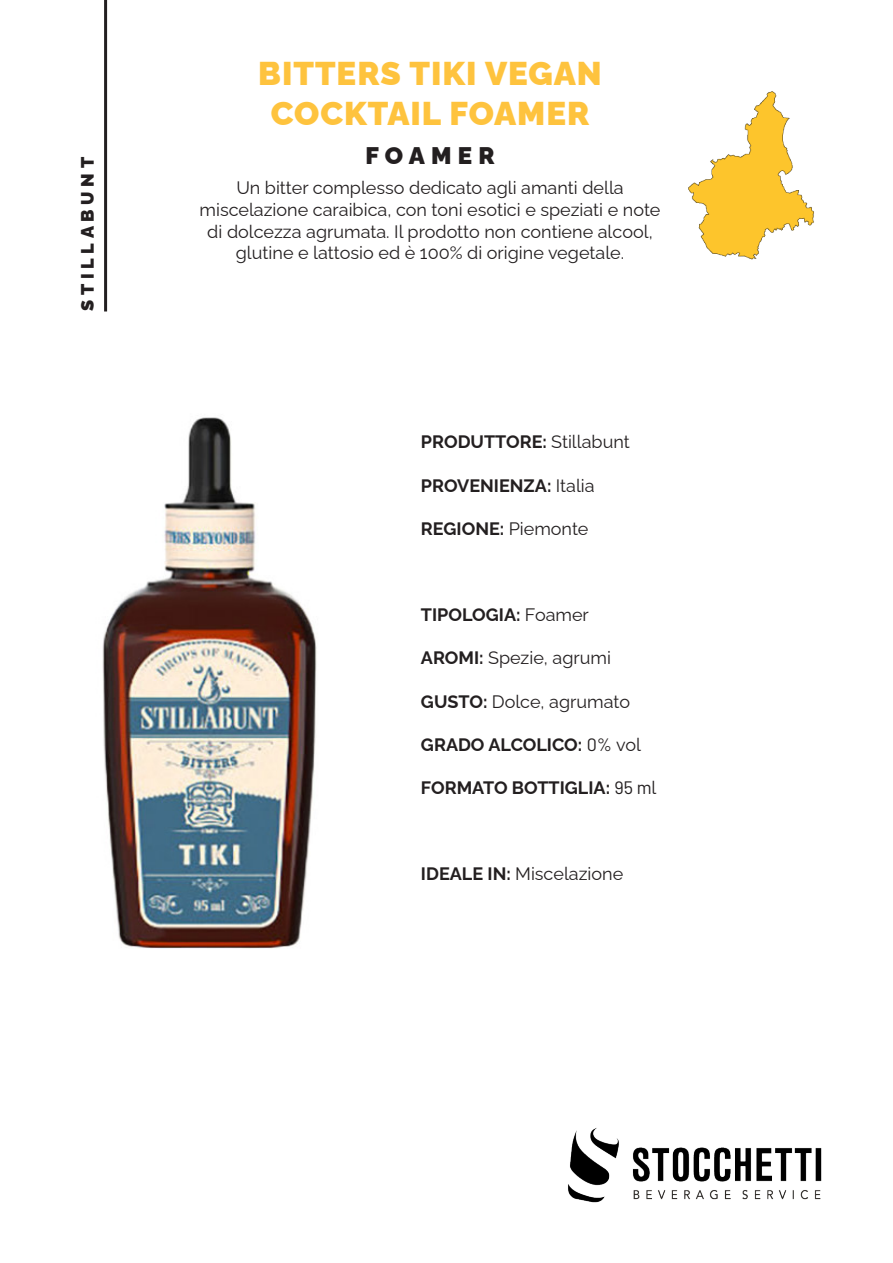
<style>
.page{position:relative;width:893px;height:1263px;background:#fff}
.page>*{position:absolute;margin:0;border:0;box-sizing:border-box;transform-origin:0 0}
.t1{font:900 33px/39.6px "Raleway";letter-spacing:.03em;color:#fec33e;text-align:center}
.t2{font:900 24px "Raleway";letter-spacing:.26em;color:#231f20}
.t3{font:18px/21.6px "Raleway";color:#231f20;text-align:center}
.t4{font:700 18px "Raleway";color:#231f20}
.t5{font:900 18px "Raleway";letter-spacing:.26em;color:#231f20}
.s1{font-weight:400}
.s2{font-weight:700}
.s3{font-family:"Barlow";font-weight:400}
</style>
<div class="page">
<img style="left:568px;top:1128px;width:254px;height:75px">
<img style="left:102px;top:417px;width:215px;height:532px">
<img style="left:688px;top:91px;width:126px;height:169px">
<hr style="left:104px;top:0;width:3px;height:311px;background:#231f20">
<p class="t5" style="left:73px;top:311px;width:155px;rotate:-90deg">STILLABUNT</p>
<p class="t1" style="left:258px;top:50px;width:345px">BITTERS TIKI VEGAN<br>COCKTAIL FOAMER</p>
<p class="t2" style="left:365px;top:137px;width:131px">FOAMER</p>
<p class="t3" style="left:200px;top:175px;width:462px">Un bitter complesso dedicato agli amanti della miscelazione caraibica, con toni esotici e speziati e note di dolcezza agrumata. Il prodotto non contiene alcool, glutine e lattosio ed è 100% di origine vegetale.</p>
<p class="t4" style="left:421px;top:428px;width:210px">PRODUTTORE: <span class="s1">Stillabunt</span></p>
<p class="t4" style="left:421px;top:471px;width:175px">PROVENIENZA: <span class="s1">Italia</span></p>
<p class="t4" style="left:421px;top:514px;width:169px">REGIONE: <span class="s1">Piemonte</span></p>
<p class="t4" style="left:421px;top:600px;width:169px">TIPOLOGIA: <span class="s1">Foamer</span></p>
<p class="t3" style="left:421px;top:645px;width:191px"><span class="s2">AROMI:</span> Spezie, agrumi</p>
<p class="t3" style="left:421px;top:688px;width:211px"><span class="s2">GUSTO:</span> Dolce, agrumato</p>
<p class="t4" style="left:421px;top:730px;width:222px">GRADO ALCOLICO: <span class="s3">0%</span> <span class="s1">vol</span></p>
<p class="t4" style="left:421px;top:773px;width:237px">FORMATO BOTTIGLIA: <span class="s3">95 m</span><span class="s1">l</span></p>
<p class="t3" style="left:421px;top:861px;width:204px"><span class="s2">IDEALE IN:</span> Miscelazione</p>
</div>
